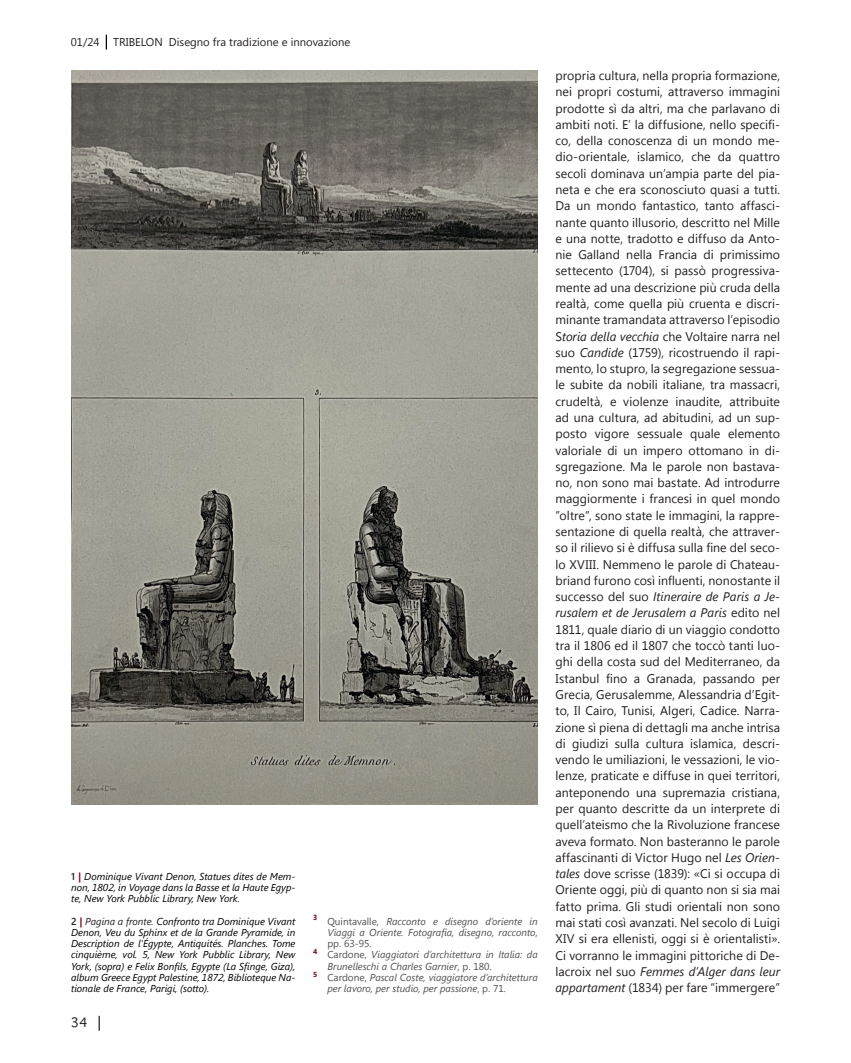
<style>
.page{position:relative;width:851px;height:1063px;background:#fff}
.page>*{position:absolute;margin:0;border:0;box-sizing:border-box;transform-origin:0 0}
.t1{font:12.5px/16.2px "Segoe UI";letter-spacing:.005em;color:#231f20;text-align:justify}
.t2{font:12.5px "Sathu";color:#231f20}
.t3{font:11.25px "Segoe UI";color:#231f20}
.t4{font:italic 10px/11.2px "Segoe UI";color:#000;text-align:justify}
.t5{font:italic 10px "Segoe UI";color:#505052}
.t6{font:10px "Segoe UI";color:#505052}
.s1{font-weight:600;font-style:normal;color:#231f20}
.s2{font-weight:700;font-style:normal;color:#7e0412}
.s3{color:#231f20}
.s4{font-style:normal}
.s5{font-style:italic}
</style>
<div class="page">
<svg style="left:106px;top:35px;width:1px;height:15px"></svg>
<svg style="left:99px;top:1016px;width:1px;height:15px"></svg>
<img style="left:71px;top:71px;width:466px;height:733px">
<p class="t3" style="left:71px;top:34px;width:281px">01/24 TRIBELON Disegno fra tradizione e innovazione</p>
<p class="t4" style="left:71px;top:870px;width:226px"><span class="s1">1</span> <span class="s2">|</span> Dominique Vivant Denon, Statues dites de Mem&shy;non, 1802, in Voyage dans la Basse et la Haute Egyp&shy;te, New York Pubblic Library, New York.</p>
<p class="t4" style="left:71px;top:915px;width:226px"><span class="s1">2</span> <span class="s2">|</span> <span class="s3">Pagina a fronte.</span> Confronto tra Dominique Vivant Denon, Veu du Sphinx et de la Grande Pyramide, in Description de l'Égypte, Antiquités. Planches. Tome cinquième, vol. 5, New York Pubblic Library, New York, (sopra) e Felix Bonfils, Egypte (La Sfinge, Giza), album Greece Egypt Palestine, 1872, Biblioteque Na&shy;tionale de France, Parigi, (sotto).</p>
<p class="t5" style="left:313px;top:914px;width:226px"><sup>3</sup> <span class="s4">Quintavalle,</span> Racconto e disegno d’oriente in</p>
<p class="t5" style="left:327px;top:925px;width:212px">Viaggi a Oriente. Fotografia, disegno, racconto<span class="s4">,</span></p>
<p class="t6" style="left:327px;top:936px;width:46px">pp. 63-95.</p>
<p class="t5" style="left:313px;top:948px;width:226px"><sup>4</sup> <span class="s4">Cardone,</span> Viaggiatori d’architettura in Italia: da</p>
<p class="t5" style="left:327px;top:959px;width:166px">Brunelleschi a Charles Garnier<span class="s4">, p. 180.</span></p>
<p class="t5" style="left:313px;top:970px;width:226px"><sup>5</sup> <span class="s4">Cardone,</span> Pascal Coste, viaggiatore d’architettura</p>
<p class="t5" style="left:327px;top:981px;width:180px">per lavoro, per studio, per passione<span class="s4">, p. 71.</span></p>
<p class="t2" style="left:71px;top:1016px;width:18px">34</p>
<p class="t1" style="left:555px;top:67px;width:226px">propria cultura, nella propria formazione, nei propri costumi, attraverso immagini prodotte sì da altri, ma che parlavano di ambiti noti. E’ la diffusione, nello specifi&shy;co, della conoscenza di un mondo me&shy;dio-orientale, islamico, che da quattro secoli dominava un’ampia parte del pia&shy;neta e che era sconosciuto quasi a tutti.<br>Da un mondo fantastico, tanto affasci&shy;nante quanto illusorio, descritto nel Mille e una notte, tradotto e diffuso da Anto&shy;nie Galland nella Francia di primissimo settecento (1704), si passò progressiva&shy;mente ad una descrizione più cruda della realtà, come quella più cruenta e discri&shy;minante tramandata attraverso l’episodio S<span class="s5">toria della vecchia</span> che Voltaire narra nel suo <span class="s5">Candide</span> (1759), ricostruendo il rapi&shy;mento, lo stupro, la segregazione sessua&shy;le subite da nobili italiane, tra massacri, crudeltà, e violenze inaudite, attribuite ad una cultura, ad abitudini, ad un sup&shy;posto vigore sessuale quale elemento valoriale di un impero ottomano in di&shy;sgregazione. Ma le parole non bastava&shy;no, non sono mai bastate. Ad introdurre maggiormente i francesi in quel mondo ”oltre”, sono state le immagini, la rappre&shy;sentazione di quella realtà, che attraver&shy;so il rilievo si è diffusa sulla fine del seco&shy;lo XVIII. Nemmeno le parole di Chateau&shy;briand furono così influenti, nonostante il successo del suo <span class="s5">Itineraire de Paris a Je&shy;rusalem et de Jerusalem a Paris</span> edito nel 1811, quale diario di un viaggio condotto tra il 1806 ed il 1807 che toccò tanti luo&shy;ghi della costa sud del Mediterraneo, da Istanbul fino a Granada, passando per Grecia, Gerusalemme, Alessandria d’Egit&shy;to, Il Cairo, Tunisi, Algeri, Cadice. Narra&shy;zione sì piena di dettagli ma anche intrisa di giudizi sulla cultura islamica, descri&shy;vendo le umiliazioni, le vessazioni, le vio&shy;lenze, praticate e diffuse in quei territori, anteponendo una supremazia cristiana, per quanto descritte da un interprete di quell’ateismo che la Rivoluzione francese aveva formato. Non basteranno le parole affascinanti di Victor Hugo nel <span class="s5">Les Orien&shy;tales</span> dove scrisse (1839): «Ci si occupa di Oriente oggi, più di quanto non si sia mai fatto prima. Gli studi orientali non sono mai stati così avanzati. Nel secolo di Luigi XIV si era ellenisti, oggi si è orientalisti».<br>Ci vorranno le immagini pittoriche di De&shy;lacroix nel suo <span class="s5">Femmes d’Alger dans leur appartament</span> (1834) per fare “immergere”</p>
</div>
